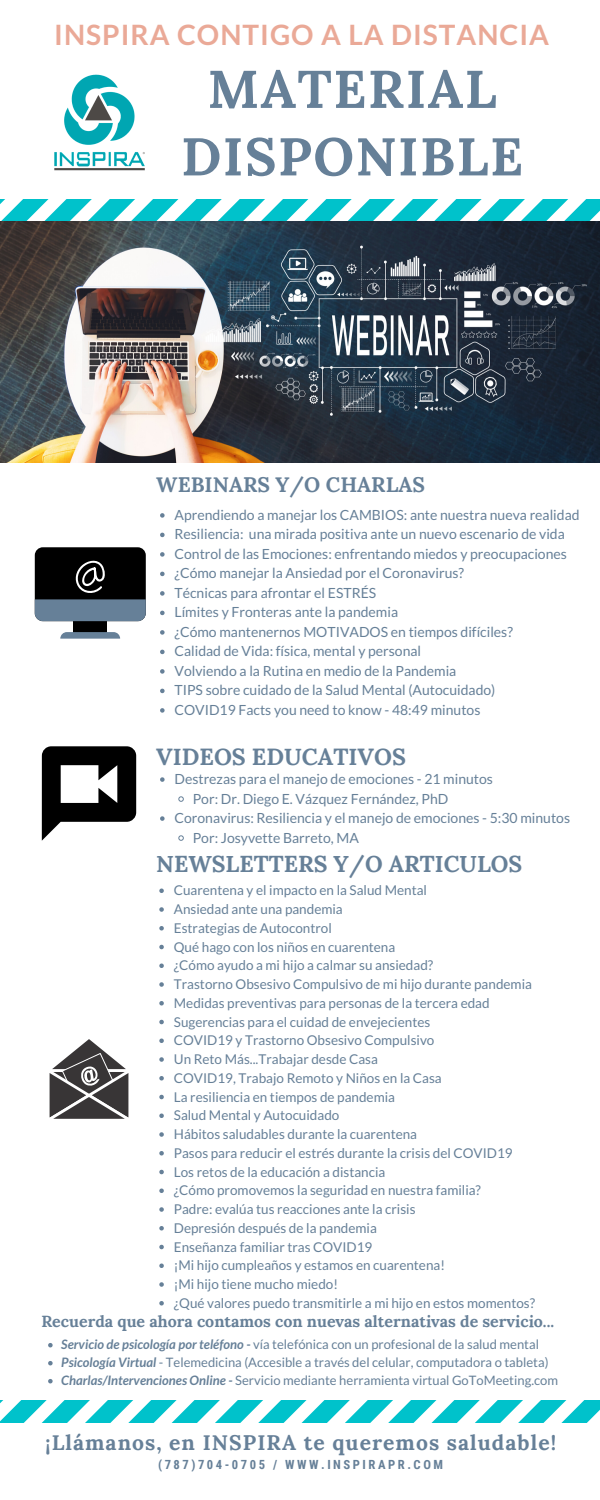
<style>
.page{position:relative;width:600px;height:1500px;background:#fff}
.page>*{position:absolute;margin:0;border:0;box-sizing:border-box;transform-origin:0 0}
.t1{font:700 53px/67.5px "Lora";letter-spacing:.03em;color:#668098;text-align:center}
.t2{font:700 28px "Lato";letter-spacing:.035em;color:#eaa997}
.t3{font:700 23.3px "Lora";color:#668098}
.t4{font:700 23px "Lora";color:#668098}
.t5{font:700 21.1px "Lora";letter-spacing:.05em;color:#668098}
.t6{font:700 21px "Lora";color:#668098}
.t7{font:700 16px "Lora";color:#668098}
.t8{font:14px/19.5px "Lato";color:#668098}
.t9{font:13.5px/18.8px "Lato";color:#668098}
.t10{font:13px/18px "Lato";color:#668098}
.t11{font:700 12.6px "Roboto Condensed";letter-spacing:.2em;color:#668098}
.s1{font-weight:700;font-style:italic}
</style>
<div class="page">
<svg style="left:0;top:199px;width:600px;height:23px"></svg>
<svg style="left:0;top:1400px;width:600px;height:23px"></svg>
<svg style="left:49px;top:1039px;width:80px;height:80px"></svg>
<svg style="left:159px;top:889px;width:5px;height:4px"></svg>
<svg style="left:159px;top:907px;width:5px;height:5px"></svg>
<svg style="left:159px;top:926px;width:5px;height:5px"></svg>
<svg style="left:159px;top:945px;width:5px;height:4px"></svg>
<svg style="left:159px;top:964px;width:5px;height:4px"></svg>
<svg style="left:159px;top:982px;width:5px;height:5px"></svg>
<svg style="left:159px;top:1001px;width:5px;height:5px"></svg>
<svg style="left:159px;top:1020px;width:5px;height:4px"></svg>
<svg style="left:159px;top:1039px;width:5px;height:4px"></svg>
<svg style="left:159px;top:1057px;width:5px;height:5px"></svg>
<svg style="left:159px;top:1076px;width:5px;height:5px"></svg>
<svg style="left:159px;top:1095px;width:5px;height:4px"></svg>
<svg style="left:159px;top:1114px;width:5px;height:4px"></svg>
<svg style="left:159px;top:1132px;width:5px;height:5px"></svg>
<svg style="left:159px;top:1151px;width:5px;height:5px"></svg>
<svg style="left:159px;top:1170px;width:5px;height:4px"></svg>
<svg style="left:159px;top:1189px;width:5px;height:4px"></svg>
<svg style="left:159px;top:1207px;width:5px;height:5px"></svg>
<svg style="left:159px;top:1226px;width:5px;height:5px"></svg>
<svg style="left:159px;top:1245px;width:5px;height:4px"></svg>
<svg style="left:159px;top:1264px;width:5px;height:4px"></svg>
<svg style="left:159px;top:1282px;width:5px;height:5px"></svg>
<svg style="left:159px;top:1301px;width:5px;height:5px"></svg>
<img style="left:54px;top:74px;width:91px;height:97px">
<div style="left:74px;top:620px;width:33px;height:17px;background:#000"></div>
<div style="left:35px;top:547px;width:111px;height:74px;background:#000;border-radius:8px"></div>
<svg style="left:60px;top:632px;width:60px;height:7px"></svg>
<svg style="left:35px;top:558px;width:111px;height:63px"></svg>
<img style="left:0;top:222px;width:600px;height:240px">
<svg style="left:48px;top:1343px;width:5px;height:4px"></svg>
<svg style="left:48px;top:1361px;width:5px;height:4px"></svg>
<svg style="left:48px;top:1379px;width:5px;height:4px"></svg>
<svg style="left:160px;top:513px;width:5px;height:5px"></svg>
<svg style="left:160px;top:533px;width:5px;height:4px"></svg>
<svg style="left:160px;top:552px;width:5px;height:5px"></svg>
<svg style="left:160px;top:572px;width:5px;height:4px"></svg>
<svg style="left:160px;top:591px;width:5px;height:5px"></svg>
<svg style="left:160px;top:611px;width:5px;height:4px"></svg>
<svg style="left:160px;top:630px;width:5px;height:5px"></svg>
<svg style="left:160px;top:650px;width:5px;height:4px"></svg>
<svg style="left:160px;top:669px;width:5px;height:5px"></svg>
<svg style="left:160px;top:689px;width:5px;height:4px"></svg>
<svg style="left:160px;top:708px;width:5px;height:5px"></svg>
<svg style="left:42px;top:746px;width:94px;height:95px"></svg>
<svg style="left:160px;top:777px;width:5px;height:5px"></svg>
<svg style="left:178px;top:796px;width:6px;height:6px"></svg>
<svg style="left:160px;top:816px;width:5px;height:5px"></svg>
<svg style="left:178px;top:835px;width:6px;height:6px"></svg>
<h2 class="t2" style="left:54px;top:17px;width:496px">INSPIRA CONTIGO A LA DISTANCIA</h2>
<h1 class="t1" style="left:181px;top:55px;width:343px">MATERIAL<br>DISPONIBLE</h1>
<h3 class="t6" style="left:156px;top:471px;width:270px">WEBINARS Y/O CHARLAS</h3>
<p class="t8" style="left:175px;top:505px;width:407px">Aprendiendo a manejar los CAMBIOS: ante nuestra nueva realidad Resiliencia: una mirada positiva ante un nuevo escenario de vida Control de las Emociones: enfrentando miedos y preocupaciones ¿Cómo manejar la Ansiedad por el Coronavirus?<br>Técnicas para afrontar el ESTRÉS<br>Límites y Fronteras ante la pandemia<br>¿Cómo mantenernos MOTIVADOS en tiempos difíciles?<br>Calidad de Vida: física, mental y personal<br>Volviendo a la Rutina en medio de la Pandemia<br>TIPS sobre cuidado de la Salud Mental (Autocuidado)<br>COVID19 Facts you need to know - 48:49 minutos</p>
<h3 class="t3" style="left:156px;top:741px;width:251px">VIDEOS EDUCATIVOS</h3>
<p class="t8" style="left:175px;top:769px;width:320px">Destrezas para el manejo de emociones - 21 minutos</p>
<p class="t8" style="left:193px;top:788px;width:257px">Por: Dr. Diego E. Vázquez Fernández, PhD</p>
<p class="t8" style="left:175px;top:808px;width:397px">Coronavirus: Resiliencia y el manejo de emociones - 5:30 minutos</p>
<p class="t8" style="left:193px;top:827px;width:168px">Por: Josyvette Barreto, MA</p>
<h3 class="t4" style="left:156px;top:849px;width:367px">NEWSLETTERS Y/O ARTICULOS</h3>
<p class="t9" style="left:174px;top:881px;width:363px">Cuarentena y el impacto en la Salud Mental<br>Ansiedad ante una pandemia<br>Estrategias de Autocontrol<br>Qué hago con los niños en cuarentena<br>¿Cómo ayudo a mi hijo a calmar su ansiedad?<br>Trastorno Obsesivo Compulsivo de mi hijo durante pandemia Medidas preventivas para personas de la tercera edad Sugerencias para el cuidad de envejecientes<br>COVID19 y Trastorno Obsesivo Compulsivo<br>Un Reto Más...Trabajar desde Casa<br>COVID19, Trabajo Remoto y Niños en la Casa<br>La resiliencia en tiempos de pandemia<br>Salud Mental y Autocuidado<br>Hábitos saludables durante la cuarentena<br>Pasos para reducir el estrés durante la crisis del COVID19<br>Los retos de la educación a distancia<br>¿Cómo promovemos la seguridad en nuestra familia?<br>Padre: evalúa tus reacciones ante la crisis<br>Depresión después de la pandemia<br>Enseñanza familiar tras COVID19<br>¡Mi hijo cumpleaños y estamos en cuarentena!<br>¡Mi hijo tiene mucho miedo!<br>¿Qué valores puedo transmitirle a mi hijo en estos momentos?</p>
<p class="t7" style="left:41px;top:1311px;width:514px">Recuerda que ahora contamos con nuevas alternativas de servicio...</p>
<p class="t10" style="left:61px;top:1335px;width:498px"><span class="s1">Servicio de psicología por teléfono -</span> vía telefónica con un profesional de la salud mental<br><span class="s1">Psicología Virtual</span> - Telemedicina (Accesible a través del celular, computadora o tableta)<br><span class="s1">Charlas/Intervenciones Online -</span> Servicio mediante herramienta virtual GoToMeeting.com</p>
<h3 class="t5" style="left:46px;top:1428px;width:512px">¡Llámanos, en INSPIRA te queremos saludable!</h3>
<p class="t11" style="left:158px;top:1457px;width:287px">(787)704-0705 / WWW.INSPIRAPR.COM</p>
</div>
